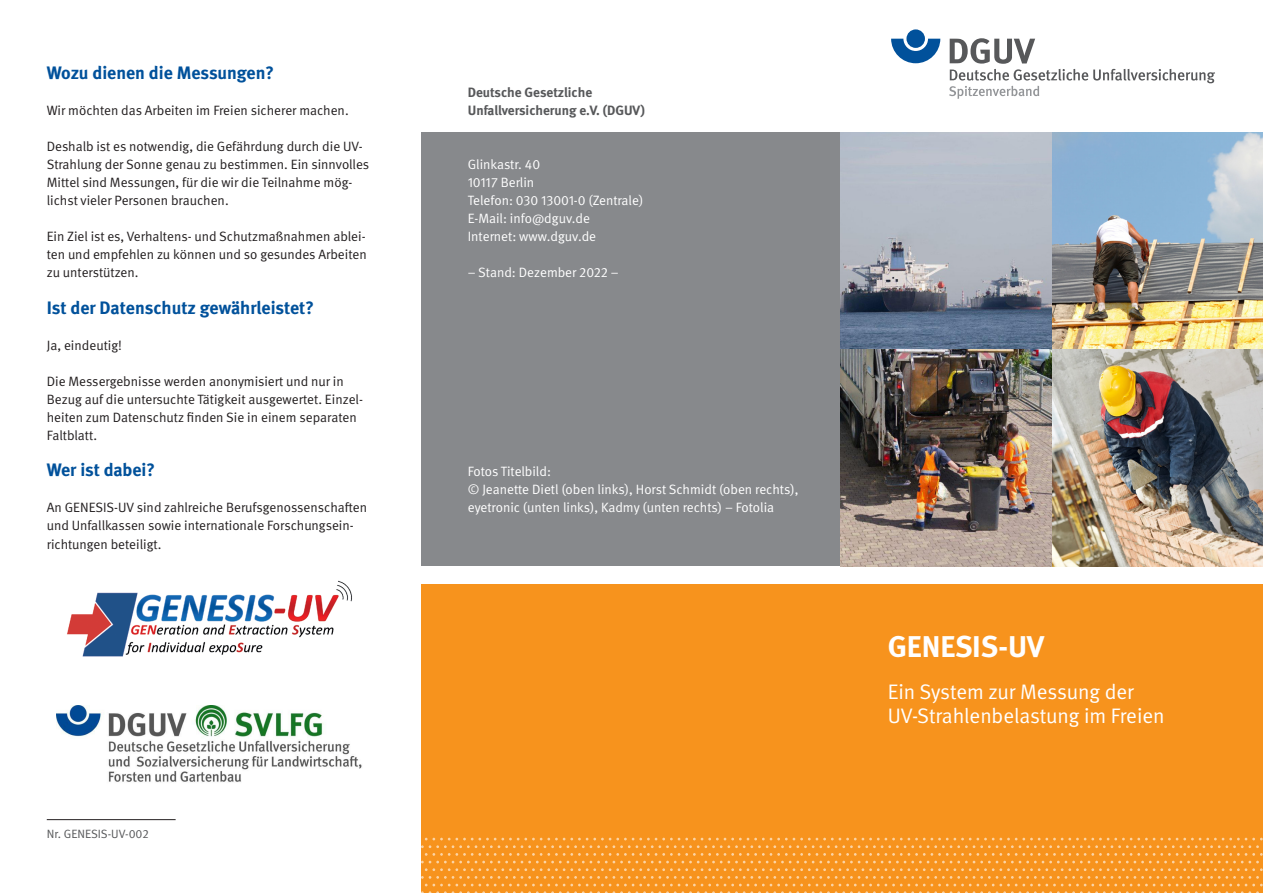
<style>
.page{position:relative;width:1263px;height:893px;background:#fff}
.page>*{position:absolute;margin:0;border:0;box-sizing:border-box;transform-origin:0 0}
.Überschrift_1_1_bis{font:700 30px "DGUV Meta";color:#fff}
.Überschrift_1_1_bis-2{font:21px/24px "DGUV Meta";letter-spacing:-.005em;color:#fff}
.Überschrift_1_1_bis-3{font:700 18px "DGUV Meta";color:#01519b}
.Grundtext{font:13.5px/18px "DGUV Meta";color:#231f20}
.Grundtext-2{font:13.5px/18px "DGUV Meta";color:#fff}
.Überschrift_1_1_bis-4{font:700 13.5px/18px "DGUV Meta";color:#57585a}
.Grundtext-3{font:12px "DGUV Meta";color:#57585a}
</style>
<div class="page">
<div style="left:421px;top:133px;width:421px;height:433px;background:#87898c"></div>
<img style="left:841px;top:133px;width:422px;height:434px">
<div style="left:421px;top:584px;width:842px;height:309px;background:#f7931d"></div>
<img style="left:56px;top:706px;width:306px;height:76px">
<img style="left:67px;top:580px;width:285px;height:77px">
<svg style="left:421px;top:838px;width:842px;height:55px"></svg>
<svg style="left:891px;top:39px;width:49px;height:24px"></svg>
<div style="left:906px;top:29px;width:19px;height:19px;background:#01519b;border-radius:50%"></div>
<svg style="left:949px;top:38px;width:266px;height:61px"></svg>
<hr style="left:47px;top:819px;width:129px;height:1px;background:#231f20">
<p class="Überschrift_1_1_bis-3" style="left:47px;top:62px;width:229px">Wozu dienen die Messungen?</p>
<p class="Grundtext" style="left:47px;top:101px;width:303px">Wir möchten das Arbeiten im Freien sicherer machen.</p>
<p class="Grundtext" style="left:47px;top:138px;width:324px">Deshalb ist es notwendig, die Gefährdung durch die UV-Strahlung der Sonne genau zu bestimmen. Ein sinnvolles Mittel sind Messungen, für die wir die Teilnahme mög&shy;lichst vieler Personen brauchen.</p>
<p class="Grundtext" style="left:47px;top:228px;width:321px;text-align:justify">Ein Ziel ist es, Verhaltens- und Schutzmaßnahmen ablei&shy;ten und empfehlen zu können und so gesundes Arbeiten zu unterstützen.</p>
<p class="Überschrift_1_1_bis-3" style="left:47px;top:297px;width:269px">Ist der Datenschutz gewährleistet?</p>
<p class="Grundtext" style="left:47px;top:336px;width:77px">Ja, eindeutig!</p>
<p class="Grundtext" style="left:47px;top:373px;width:318px">Die Messergebnisse werden anonymisiert und nur in Bezug auf die untersuchte Tätigkeit ausgewertet. Einzel&shy;heiten zum Datenschutz finden Sie in einem separaten Faltblatt.</p>
<p class="Überschrift_1_1_bis-3" style="left:47px;top:459px;width:110px">Wer ist dabei?</p>
<p class="Grundtext" style="left:47px;top:499px;width:322px">An GENESIS-UV sind zahlreiche Berufsgenossenschaften und Unfallkassen sowie internationale Forschungsein&shy;richtungen beteiligt.</p>
<p class="Grundtext-3" style="left:47px;top:827px;width:103px">Nr. GENESIS-UV-002</p>
<p class="Überschrift_1_1_bis-4" style="left:468px;top:83px;width:179px">Deutsche Gesetzliche<br>Unfallversicherung e.V. (DGUV)</p>
<p class="Grundtext-2" style="left:468px;top:156px;width:177px">Glinkastr. 40<br>10117 Berlin<br>Telefon: 030 13001-0 (Zentrale)<br>E-Mail: info@dguv.de<br>Internet: www.dguv.de</p>
<p class="Grundtext-2" style="left:468px;top:264px;width:152px">– Stand: Dezember 2022 –</p>
<p class="Grundtext-2" style="left:468px;top:463px;width:332px">Fotos Titelbild:<br>© Jeanette Dietl (oben links), Horst Schmidt (oben rechts), eyetronic (unten links), Kadmy (unten rechts) – Fotolia</p>
<p class="Überschrift_1_1_bis" style="left:888px;top:629px;width:158px">GENESIS-UV</p>
<p class="Überschrift_1_1_bis-2" style="left:888px;top:680px;width:278px">Ein System zur Messung der<br>UV-Strahlenbelastung im Freien</p>
</div>
